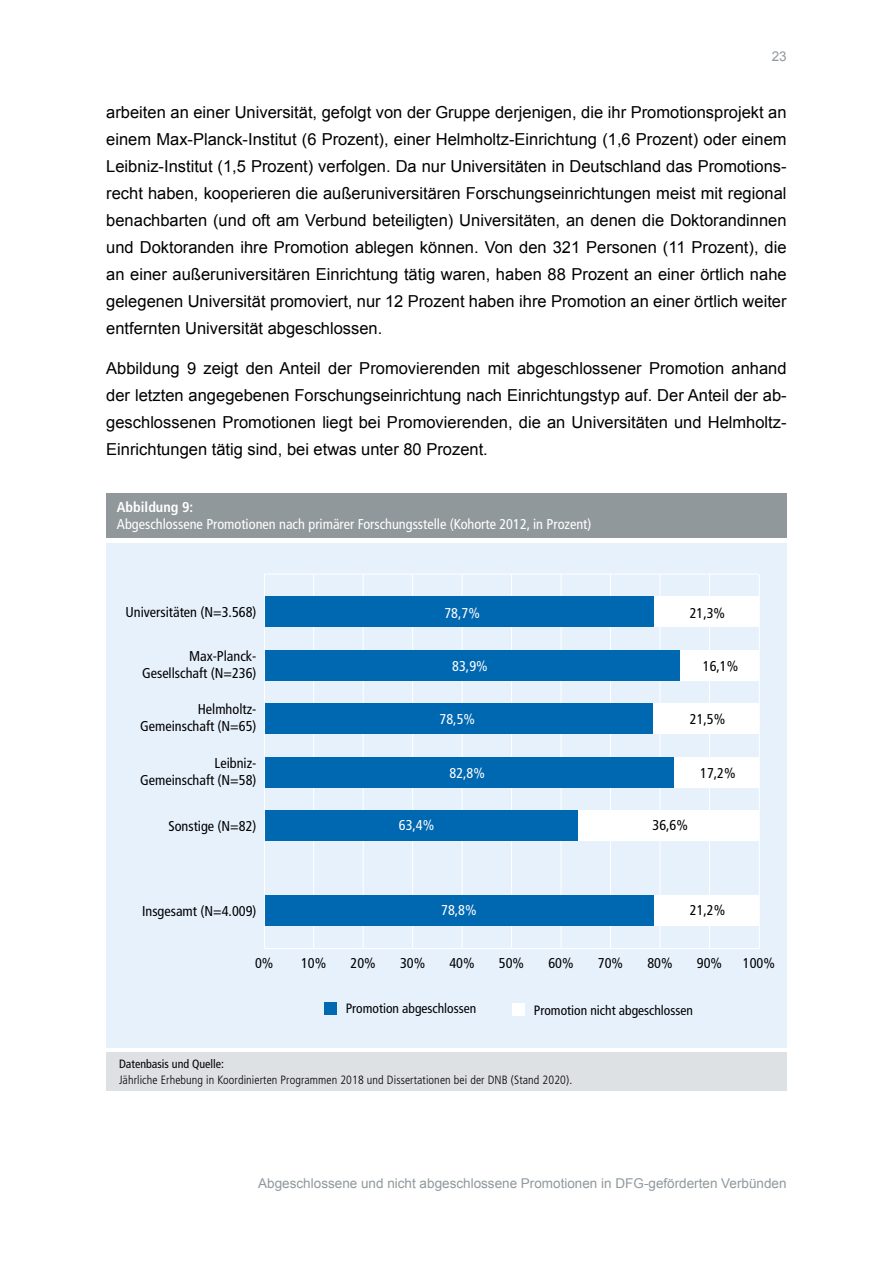
<style>
.page{position:relative;width:893px;height:1263px;background:#fff}
.page>*{position:absolute;margin:0;border:0;box-sizing:border-box;transform-origin:0 0}
.t1{font:16.5px/27px "Arial";color:#000;text-align:justify}
.t2{font:condensed 14.25px/17.1px "Frutiger LT Std";color:#000;text-align:right}
.t3{font:condensed 14.25px "Frutiger LT Std";color:#fff}
.t4{font:700 condensed 14.25px "Frutiger LT Std";color:#fff}
.t5{font:13.5px "Arial";color:#91989c}
.t6{font:condensed 13.5px "Frutiger LT Std";color:#000}
.t7{font:300 condensed 12px "Frutiger LT Std";letter-spacing:.01em;color:#000}
.t8{font:condensed 12px "Frutiger LT Std";color:#000}
</style>
<div class="page">
<div style="left:106px;top:493px;width:681px;height:45px;background:#91989c"></div>
<div style="left:106px;top:544px;width:681px;height:504px;background:#e7f1fc"></div>
<hr style="left:313px;top:574px;width:1px;height:375px;background:#fff">
<hr style="left:363px;top:574px;width:1px;height:375px;background:#fff">
<hr style="left:412px;top:574px;width:1px;height:375px;background:#fff">
<hr style="left:462px;top:574px;width:1px;height:375px;background:#fff">
<hr style="left:511px;top:574px;width:1px;height:375px;background:#fff">
<hr style="left:561px;top:574px;width:1px;height:375px;background:#fff">
<hr style="left:610px;top:574px;width:1px;height:375px;background:#fff">
<hr style="left:660px;top:574px;width:1px;height:375px;background:#fff">
<hr style="left:709px;top:574px;width:1px;height:375px;background:#fff">
<div style="left:654px;top:597px;width:105px;height:30px;background:#fff"></div>
<div style="left:679px;top:650px;width:80px;height:30px;background:#fff"></div>
<div style="left:652px;top:704px;width:107px;height:30px;background:#fff"></div>
<div style="left:674px;top:757px;width:85px;height:30px;background:#fff"></div>
<div style="left:578px;top:811px;width:181px;height:30px;background:#fff"></div>
<div style="left:654px;top:896px;width:105px;height:30px;background:#fff"></div>
<div style="left:264px;top:597px;width:390px;height:30px;background:#0067b1"></div>
<div style="left:264px;top:650px;width:415px;height:30px;background:#0067b1"></div>
<div style="left:264px;top:704px;width:388px;height:30px;background:#0067b1"></div>
<div style="left:264px;top:757px;width:410px;height:30px;background:#0067b1"></div>
<div style="left:264px;top:811px;width:314px;height:30px;background:#0067b1"></div>
<div style="left:264px;top:896px;width:390px;height:30px;background:#0067b1"></div>
<hr style="left:264px;top:948px;width:496px;height:1px;background:#fff">
<hr style="left:264px;top:574px;width:494px;height:1px;background:#fff">
<hr style="left:264px;top:574px;width:1px;height:375px;background:#fff">
<hr style="left:759px;top:574px;width:1px;height:375px;background:#fff">
<div style="left:106px;top:1052px;width:681px;height:39px;background:#dee1e3"></div>
<div style="left:324px;top:1002px;width:12px;height:13px;background:#0067b1"></div>
<div style="left:513px;top:1003px;width:12px;height:13px;background:#fff"></div>
<p class="t5" style="left:772px;top:47px;width:17px">23</p>
<p class="t1" style="left:106px;top:99px;width:682px">arbeiten an einer Universität, gefolgt von der Gruppe derjenigen, die ihr Promotionsprojekt an einem Max-Planck-Institut (6 Prozent), einer Helmholtz-Einrichtung (1,6 Prozent) oder einem Leibniz-Institut (1,5 Prozent) verfolgen. Da nur Universitäten in Deutschland das Promotions&shy;recht haben, kooperieren die außeruniversitären Forschungseinrichtungen meist mit regional benachbarten (und oft am Verbund beteiligten) Universitäten, an denen die Doktorandinnen und Doktoranden ihre Promotion ablegen können. Von den 321 Personen (11 Prozent), die an einer außeruniversitären Einrichtung tätig waren, haben 88 Prozent an einer örtlich nahe gelegenen Universität promoviert, nur 12 Prozent haben ihre Promotion an einer örtlich weiter entfernten Universität abgeschlossen.</p>
<p class="t1" style="left:106px;top:355px;width:682px">Abbildung 9 zeigt den Anteil der Promovierenden mit abgeschlossener Promotion anhand der letzten angegebenen Forschungseinrichtung nach Einrichtungstyp auf. Der Anteil der ab&shy;geschlossenen Promotionen liegt bei Promovierenden, die an Universitäten und Helmholtz-Einrichtungen tätig sind, bei etwas unter 80 Prozent.</p>
<p class="t4" style="left:117px;top:499px;width:78px">Abbildung 9:</p>
<p class="t3" style="left:117px;top:515px;width:476px">Abgeschlossene Promotionen nach primärer Forschungsstelle (Kohorte 2012, in Prozent)</p>
<p class="t2" style="left:125px;top:603px;width:133px">Universitäten (N=3.568)</p>
<p class="t3" style="left:444px;top:604px;width:37px">78,7%</p>
<p class="t2" style="left:142px;top:647px;width:116px">Max-Planck-<br>Gesellschaft (N=236)</p>
<p class="t2" style="left:140px;top:701px;width:118px">Helmholtz-<br>Gemeinschaft (N=65)</p>
<p class="t2" style="left:140px;top:754px;width:118px">Leibniz-<br>Gemeinschaft (N=58)</p>
<p class="t2" style="left:168px;top:818px;width:90px">Sonstige (N=82)</p>
<p class="t2" style="left:142px;top:903px;width:116px">Insgesamt (N=4.009)</p>
<p class="t3" style="left:452px;top:657px;width:37px">83,9%</p>
<p class="t3" style="left:440px;top:711px;width:37px">78,5%</p>
<p class="t3" style="left:399px;top:817px;width:37px">63,4%</p>
<p class="t3" style="left:449px;top:764px;width:37px">82,8%</p>
<p class="t3" style="left:441px;top:902px;width:37px">78,8%</p>
<p class="t2" style="left:690px;top:604px;width:37px">21,3%</p>
<p class="t2" style="left:703px;top:657px;width:37px">16,1%</p>
<p class="t2" style="left:690px;top:710px;width:37px">21,5%</p>
<p class="t2" style="left:700px;top:764px;width:37px">17,2%</p>
<p class="t2" style="left:652px;top:816px;width:37px">36,6%</p>
<p class="t2" style="left:690px;top:902px;width:37px">21,2%</p>
<p class="t2" style="left:255px;top:955px;width:20px">0%</p>
<p class="t2" style="left:301px;top:955px;width:27px">10%</p>
<p class="t2" style="left:351px;top:955px;width:27px">20%</p>
<p class="t2" style="left:400px;top:955px;width:27px">30%</p>
<p class="t2" style="left:449px;top:955px;width:27px">40%</p>
<p class="t2" style="left:499px;top:955px;width:27px">50%</p>
<p class="t2" style="left:548px;top:955px;width:27px">60%</p>
<p class="t2" style="left:598px;top:955px;width:27px">70%</p>
<p class="t2" style="left:647px;top:955px;width:27px">80%</p>
<p class="t2" style="left:697px;top:955px;width:27px">90%</p>
<p class="t2" style="left:743px;top:955px;width:34px">100%</p>
<p class="t6" style="left:346px;top:1001px;width:132px">Promotion abgeschlossen</p>
<p class="t6" style="left:534px;top:1002px;width:160px">Promotion nicht abgeschlossen</p>
<p class="t8" style="left:119px;top:1057px;width:107px">Datenbasis und Quelle:</p>
<p class="t7" style="left:119px;top:1073px;width:455px">Jährliche Erhebung in Koordinierten Programmen 2018 und Dissertationen bei der DNB (Stand 2020).</p>
<p class="t5" style="left:258px;top:1174px;width:530px">Abgeschlossene und nicht abgeschlossene Promotionen in DFG-geförderten Verbünden</p>
</div>
